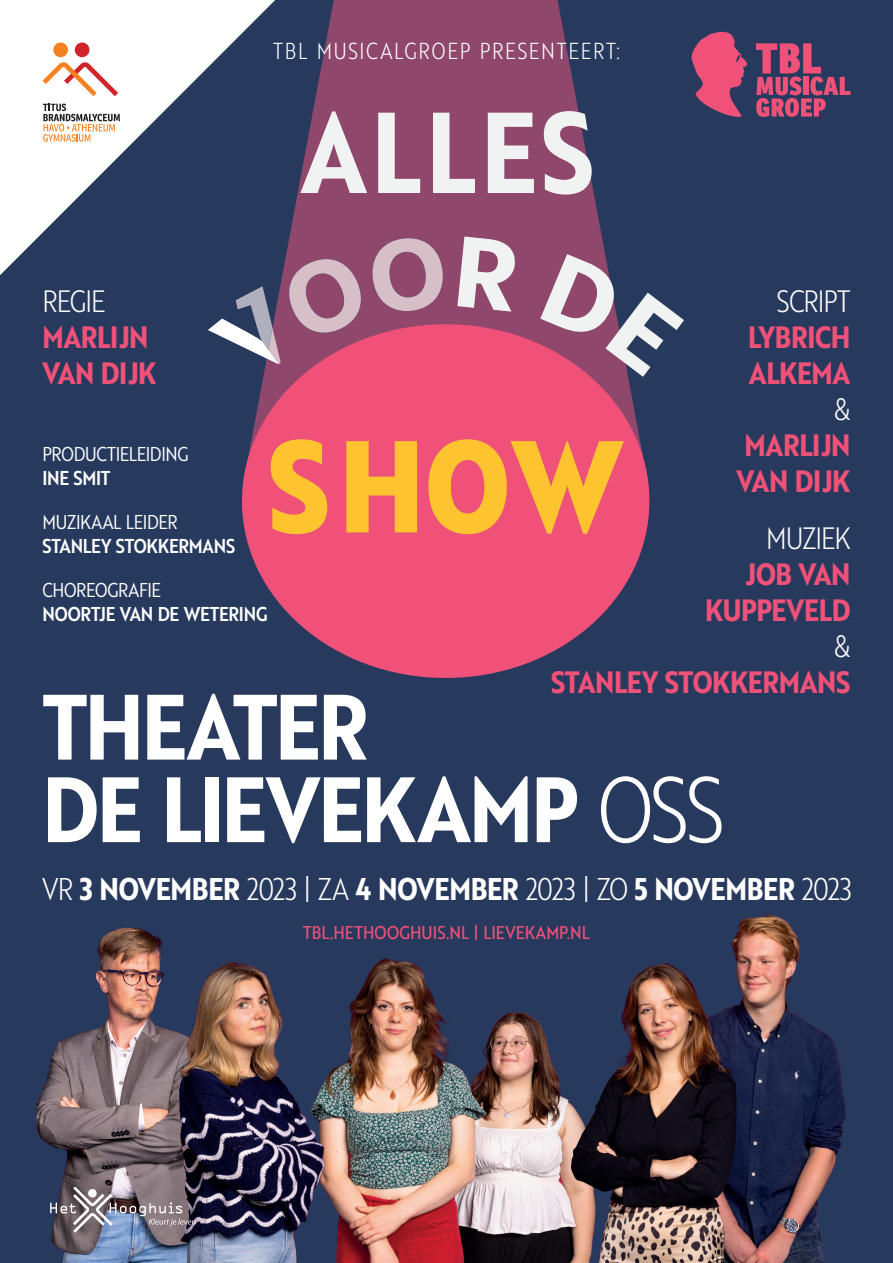
<style>
.page{position:relative;width:893px;height:1263px;background:#273a5e}
.page>*{position:absolute;margin:0;border:0;box-sizing:border-box;transform-origin:0 0}
.t1{font:700 90px/82.5px "Brother XS";letter-spacing:-.02em;color:#fff}
.t2{font:700 30.53px "Brother XS";letter-spacing:-.01em;color:#fff}
.t3{font:700 30px/36px "Brother XS";letter-spacing:-.015em;color:#f05178}
.t4{font:300 30px "Brother XS";letter-spacing:-.035em;color:#fff}
.t5{font:300 22.5px "Brother XS";letter-spacing:.075em;color:#fff}
.t6{font:500 19.5px "Brother XS";letter-spacing:-.015em;color:#fff}
.t7{font:19.5px "Brother XS";letter-spacing:-.02em;color:#fff}
.t8{font:18px "Brother XS";letter-spacing:.005em;color:#f05178}
.s1{font-weight:300}
</style>
<div class="page">
<img style="left:35px;top:914px;width:811px;height:349px">
<svg style="left:243px;top:0;width:405px;height:480px;fill:#8f476c"></svg>
<div style="left:242px;top:324px;width:407px;height:354px;background:#f05178;border-radius:50%"></div>
<svg style="left:208px;top:286px;width:73px;height:78px"></svg>
<svg style="left:289px;top:259px;width:72px;height:74px;background:#b3859c"></svg>
<svg style="left:372px;top:238px;width:71px;height:73px;background:#b4879d"></svg>
<svg style="left:457px;top:237px;width:59px;height:75px;background:#c9adbb"></svg>
<svg style="left:540px;top:254px;width:144px;height:123px"></svg>
<svg style="left:300px;top:111px;width:67px;height:82px;background:#af8da2"></svg>
<svg style="left:378px;top:113px;width:42px;height:80px;background:#bf9cae"></svg>
<svg style="left:433px;top:113px;width:42px;height:80px;background:#c09daf"></svg>
<svg style="left:488px;top:113px;width:46px;height:80px;background:#cfb8c4"></svg>
<svg style="left:544px;top:111px;width:48px;height:84px;background:#bca6b5"></svg>
<svg style="left:271px;top:439px;width:56px;height:95px"></svg>
<svg style="left:346px;top:441px;width:71px;height:91px"></svg>
<svg style="left:428px;top:439px;width:196px;height:95px"></svg>
<svg style="left:0;top:0;width:275px;height:275px"></svg>
<div style="left:75px;top:43px;width:14px;height:14px;background:#d1232a;border-radius:50%"></div>
<svg style="left:43px;top:62px;width:75px;height:34px;background:#f8d4c8"></svg>
<div style="left:53px;top:43px;width:15px;height:14px;background:#f58220;border-radius:50%"></div>
<svg style="left:43px;top:104px;width:77px;height:38px;background:#dfd0c4"></svg>
<svg style="left:691px;top:32px;width:57px;height:85px"></svg>
<svg style="left:756px;top:43px;width:94px;height:74px"></svg>
<img style="left:50px;top:1186px;width:146px;height:47px">
<p class="t5" style="left:273px;top:35px;width:348px">TBL MUSICALGROEP PRESENTEERT:</p>
<p class="t4" style="left:43px;top:279px;width:65px">REGIE</p>
<p class="t3" style="left:43px;top:318px;width:116px">MARLĲN<br>VAN DĲK</p>
<p class="t4" style="left:777px;top:279px;width:75px">SCRIPT</p>
<p class="t3" style="left:748px;top:318px;width:104px">LYBRICH<br>ALKEMA</p>
<p class="t4" style="left:835px;top:387px;width:17px">&amp;</p>
<p class="t3" style="left:736px;top:426px;width:116px">MARLĲN<br>VAN DĲK</p>
<p class="t4" style="left:766px;top:516px;width:86px">MUZIEK</p>
<p class="t3" style="left:705px;top:555px;width:147px;text-align:right">JOB VAN<br>KUPPEVELD</p>
<p class="t4" style="left:834px;top:624px;width:17px">&amp;</p>
<p class="t3" style="left:551px;top:663px;width:301px">STANLEY STOKKERMANS</p>
<p class="t7" style="left:43px;top:440px;width:147px">PRODUCTIELEIDING</p>
<p class="t6" style="left:43px;top:463px;width:69px">INE SMIT</p>
<p class="t7" style="left:43px;top:508px;width:137px">MUZIKAAL LEIDER</p>
<p class="t6" style="left:43px;top:531px;width:194px">STANLEY STOKKERMANS</p>
<p class="t7" style="left:43px;top:576px;width:120px">CHOREOGRAFIE</p>
<p class="t6" style="left:43px;top:599px;width:226px">NOORTJE VAN DE WETERING</p>
<h1 class="t1" style="left:43px;top:683px;width:683px">THEATER<br>DE LIEVEKAMP <span class="s1">OSS</span></h1>
<p class="t2" style="left:43px;top:866px;width:811px"><span class="s1">VR</span> 3 NOVEMBER <span class="s1">2023 | ZA</span> 4 NOVEMBER <span class="s1">2023 | ZO</span> 5 NOVEMBER <span class="s1">2023</span></p>
<p class="t8" style="left:303px;top:919px;width:288px">TBL.HETHOOGHUIS.NL | LIEVEKAMP.NL</p>
</div>
